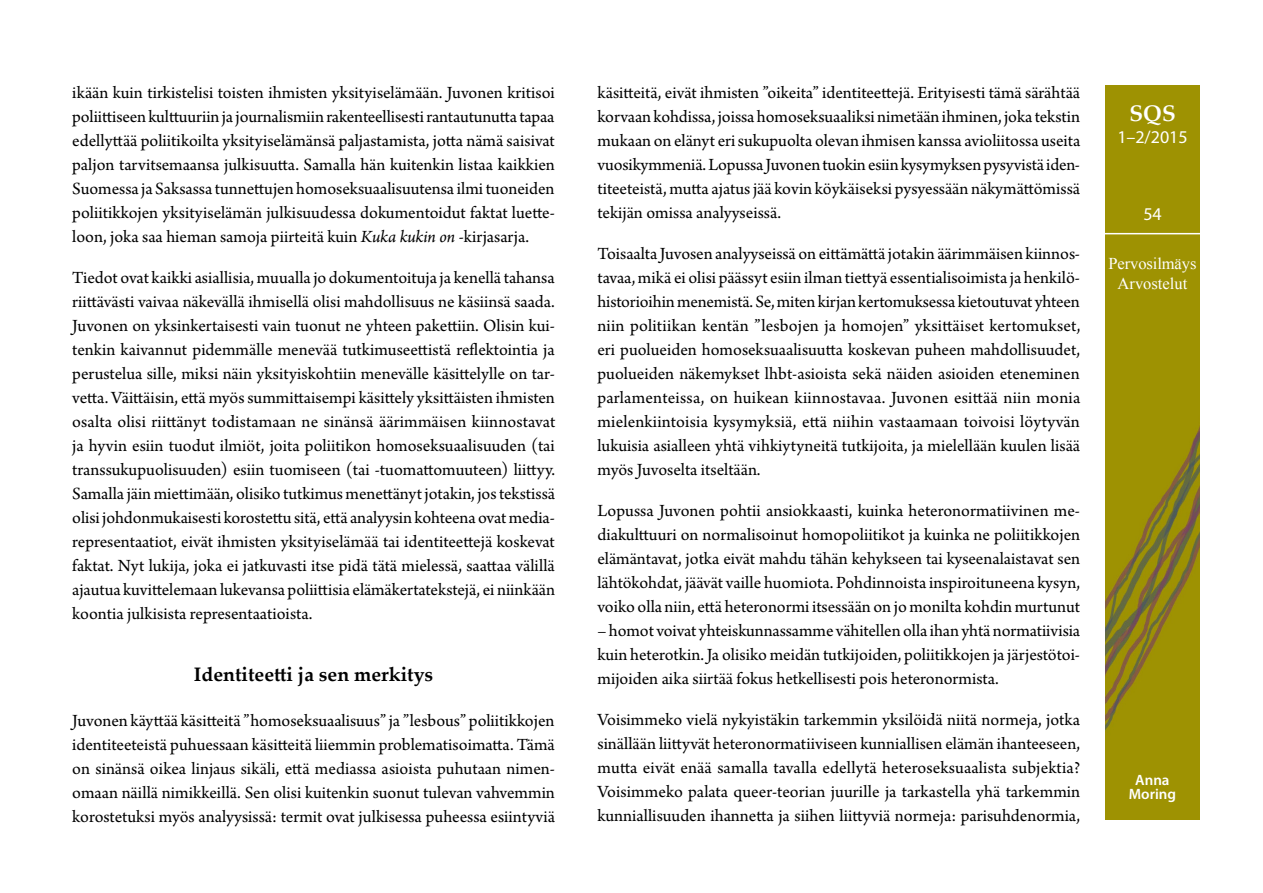
<style>
.page{position:relative;width:1263px;height:893px;background:#fff}
.page>*{position:absolute;margin:0;border:0;box-sizing:border-box;transform-origin:0 0}
.t1{font:700 22.5px "Palatino Linotype";color:#fff}
.Väliotsikko_1{font:700 19.5px "Palatino Linotype";color:#000}
.Leipateksti_suomi-ta{font:18px/24px "Arno Pro";color:#000;text-align:justify}
.t2{font:18px "Myriad Pro";color:#fff}
.t3{font:16.5px/19.8px "Times New Roman";letter-spacing:-.005em;color:#fff;text-align:center}
.t4{font:600 15px/13.5px "Myriad Pro";color:#fff;text-align:center}
.s1{font-style:italic}
</style>
<div class="page">
<img style="left:1106px;top:85px;width:93px;height:735px">
<hr style="left:1101px;top:233px;width:104px;height:1px;background:#fff">
<p class="Leipateksti_suomi-ta" style="left:72px;top:81px;width:484px">ikään kuin tirkistelisi toisten ihmisten yksityiselämään. Juvonen kritisoi poliittiseen kulttuuriin ja journalismiin rakenteellisesti rantautunutta tapaa edellyttää poliitikoilta yksityiselämänsä paljastamista, jotta nämä saisivat paljon tarvitsemaansa julkisuutta. Samalla hän kuitenkin listaa kaikkien Suomessa ja Saksassa tunnettujen homoseksuaalisuutensa ilmi tuoneiden poliitikkojen yksityiselämän julkisuudessa dokumentoidut faktat luette&shy;loon, joka saa hieman samoja piirteitä kuin <span class="s1">Kuka kukin on</span> -kirjasarja.</p>
<p class="Leipateksti_suomi-ta" style="left:72px;top:266px;width:485px">Tiedot ovat kaikki asiallisia, muualla jo dokumentoituja ja kenellä tahansa riittävästi vaivaa näkevällä ihmisellä olisi mahdollisuus ne käsiinsä saada.<br>Juvonen on yksinkertaisesti vain tuonut ne yhteen pakettiin. Olisin kui&shy;tenkin kaivannut pidemmälle menevää tutkimuseettistä reflektointia ja perustelua sille, miksi näin yksityiskohtiin menevälle käsittelylle on tar&shy;vetta. Väittäisin, että myös summittaisempi käsittely yksittäisten ihmisten osalta olisi riittänyt todistamaan ne sinänsä äärimmäisen kiinnostavat ja hyvin esiin tuodut ilmiöt, joita poliitikon homoseksuaalisuuden (tai transsukupuolisuuden) esiin tuomiseen (tai -tuomattomuuteen) liittyy.<br>Samalla jäin miettimään, olisiko tutkimus menettänyt jotakin, jos tekstissä olisi johdonmukaisesti korostettu sitä, että analyysin kohteena ovat media&shy;representaatiot, eivät ihmisten yksityiselämää tai identiteettejä koskevat faktat. Nyt lukija, joka ei jatkuvasti itse pidä tätä mielessä, saattaa välillä ajautua kuvittelemaan lukevansa poliittisia elämäkertatekstejä, ei niinkään koontia julkisista representaatioista.</p>
<p class="Väliotsikko_1" style="left:194px;top:660px;width:241px">Identiteetti ja sen merkitys</p>
<p class="Leipateksti_suomi-ta" style="left:72px;top:710px;width:484px">Juvonen käyttää käsitteitä ”homoseksuaalisuus” ja ”lesbous” poliitikkojen identiteeteistä puhuessaan käsitteitä liiemmin problematisoimatta. Tämä on sinänsä oikea linjaus sikäli, että mediassa asioista puhutaan nimen&shy;omaan näillä nimikkeillä. Sen olisi kuitenkin suonut tulevan vahvemmin korostetuksi myös analyysissä: termit ovat julkisessa puheessa esiintyviä</p>
<p class="Leipateksti_suomi-ta" style="left:597px;top:81px;width:484px">käsitteitä, eivät ihmisten ”oikeita” identiteettejä. Erityisesti tämä särähtää korvaan kohdissa, joissa homoseksuaaliksi nimetään ihminen, joka tekstin mukaan on elänyt eri sukupuolta olevan ihmisen kanssa avioliitossa useita vuosikymmeniä. Lopussa Juvonen tuokin esiin kysymyksen pysyvistä iden&shy;titeeteistä, mutta ajatus jää kovin köykäiseksi pysyessään näkymättömissä tekijän omissa analyyseissä.</p>
<p class="Leipateksti_suomi-ta" style="left:597px;top:242px;width:484px">Toisaalta Juvosen analyyseissä on eittämättä jotakin äärimmäisen kiinnos&shy;tavaa, mikä ei olisi päässyt esiin ilman tiettyä essentialisoimista ja henkilö&shy;historioihin menemistä. Se, miten kirjan kertomuksessa kietoutuvat yhteen niin politiikan kentän ”lesbojen ja homojen” yksittäiset kertomukset, eri puolueiden homoseksuaalisuutta koskevan puheen mahdollisuudet, puolueiden näkemykset lhbt-asioista sekä näiden asioiden eteneminen parlamenteissa, on huikean kiinnostavaa. Juvonen esittää niin monia mielenkiintoisia kysymyksiä, että niihin vastaamaan toivoisi löytyvän lukuisia asialleen yhtä vihkiytyneitä tutkijoita, ja mielellään kuulen lisää myös Juvoselta itseltään.</p>
<p class="Leipateksti_suomi-ta" style="left:597px;top:499px;width:484px">Lopussa Juvonen pohtii ansiokkaasti, kuinka heteronormatiivinen me&shy;diakulttuuri on normalisoinut homopoliitikot ja kuinka ne poliitikkojen elämäntavat, jotka eivät mahdu tähän kehykseen tai kyseenalaistavat sen lähtökohdat, jäävät vaille huomiota. Pohdinnoista inspiroituneena kysyn, voiko olla niin, että heteronormi itsessään on jo monilta kohdin murtunut</p>
<p class="Leipateksti_suomi-ta" style="left:597px;top:619px;width:484px">– homot voivat yhteiskunnassamme vähitellen olla ihan yhtä normatiivisia kuin heterotkin. Ja olisiko meidän tutkijoiden, poliitikkojen ja järjestötoi&shy;mijoiden aika siirtää fokus hetkellisesti pois heteronormista.</p>
<p class="Leipateksti_suomi-ta" style="left:597px;top:708px;width:484px">Voisimmeko vielä nykyistäkin tarkemmin yksilöidä niitä normeja, jotka sinällään liittyvät heteronormatiiviseen kunniallisen elämän ihanteeseen, mutta eivät enää samalla tavalla edellytä heteroseksuaalista subjektia?<br>Voisimmeko palata queer-teorian juurille ja tarkastella yhä tarkemmin kunniallisuuden ihannetta ja siihen liittyviä normeja: parisuhdenormia,</p>
<p class="t1" style="left:1129px;top:98px;width:48px">SQS</p>
<p class="t2" style="left:1117px;top:126px;width:72px">1–2/2015</p>
<p class="t2" style="left:1143px;top:203px;width:20px">54</p>
<p class="t3" style="left:1108px;top:253px;width:90px">Pervosilmäys<br>Arvostelut</p>
<p class="t4" style="left:1129px;top:773px;width:49px">Anna<br>Moring</p>
</div>
